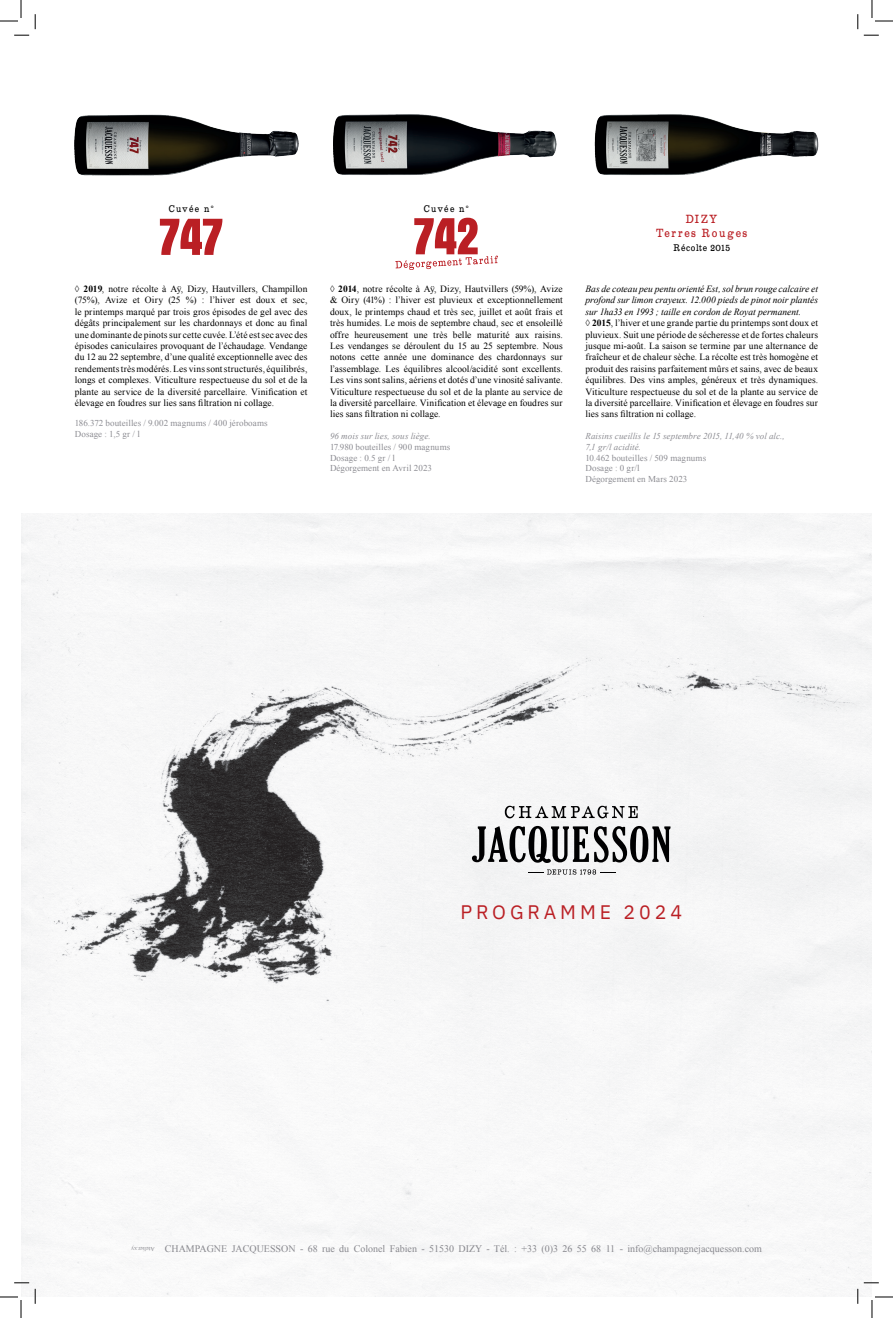
<style>
.page{position:relative;width:893px;height:1318px;background:#fff}
.page>*{position:absolute;margin:0;border:0;box-sizing:border-box;transform-origin:0 0}
.t1{font:700 condensed 54px "Aurora BT";color:#ba1f24}
.t2{font:19.5px "IBM Plex Sans";letter-spacing:.2em;color:#ba1f24}
.t3{font:12.3px/14px "Roundslab Serif";letter-spacing:.12em;color:#ba1f24;text-align:center}
.t4{font:10px "Times New Roman";color:#8c8c92}
.t5{font:10px "Roundslab Serif";letter-spacing:.08em;color:#000001}
.t6{font:10px "Roundslab Serif";letter-spacing:.05em;color:#000001}
.t7{font:9.5px/11.4px "Times New Roman";letter-spacing:.01em;color:#000001;text-align:justify}
.t8{font:9px/10.8px "Times New Roman";letter-spacing:.01em;color:#8c8c92}
.t9{font:italic 9px/10.8px "Times New Roman";letter-spacing:.01em;color:#8c8c92}
.t10{font:6px "Times New Roman";color:#8c8c92}
.s1{font-weight:700}
.s2{font-style:italic}
</style>
<div class="page">
<svg style="left:395px;top:256px;width:103px;height:14px"></svg>
<img style="left:75px;top:114px;width:223px;height:62px">
<img style="left:333px;top:114px;width:223px;height:61px">
<img style="left:594px;top:114px;width:224px;height:61px">
<img style="left:21px;top:514px;width:850px;height:783px">
<svg style="left:472px;top:805px;width:198px;height:69px"></svg>
<svg style="left:14px;top:35px;width:15px;height:1px"></svg>
<svg style="left:863px;top:35px;width:15px;height:1px"></svg>
<svg style="left:14px;top:1282px;width:15px;height:1px"></svg>
<svg style="left:35px;top:14px;width:1px;height:15px"></svg>
<svg style="left:35px;top:1288px;width:1px;height:15px"></svg>
<svg style="left:857px;top:14px;width:1px;height:15px"></svg>
<svg style="left:0;top:0;width:22px;height:22px"></svg>
<svg style="left:0;top:1296px;width:22px;height:22px"></svg>
<svg style="left:871px;top:0;width:21px;height:22px"></svg>
<svg style="left:857px;top:1282px;width:35px;height:36px"></svg>
<p class="t5" style="left:169px;top:202px;width:46px">Cuvée n°</p>
<p class="t5" style="left:424px;top:202px;width:46px">Cuvée n°</p>
<h1 class="t1" style="left:160px;top:206px;width:64px">747</h1>
<h1 class="t1" style="left:414px;top:205px;width:65px">742</h1>
<p class="t7" style="left:75px;top:283px;width:234px"><span class="s1">◊ 2019</span>, notre récolte à Aÿ, Dizy, Hautvillers, Champillon (75%), Avize et Oiry (25 %) : l’hiver est doux et sec, le printemps marqué par trois gros épisodes de gel avec des dégâts principalement sur les chardonnays et donc au final une dominante de pinots sur cette cuvée. L’été est sec avec des épisodes caniculaires provoquant de l’échaudage. Vendange du 12 au 22 septembre, d’une qualité exceptionnelle avec des rendements très modérés. Les vins sont structurés, équilibrés, longs et complexes. Viticulture respectueuse du sol et de la plante au service de la diversité parcellaire. Vinification et élevage en foudres sur lies sans filtration ni collage.</p>
<p class="t8" style="left:75px;top:418px;width:194px">186.372 bouteilles / 9.002 magnums / 400 jéroboams<br>Dosage : 1,5 gr / l</p>
<p class="t7" style="left:330px;top:283px;width:234px"><span class="s1">◊ 2014</span>, notre récolte à Aÿ, Dizy, Hautvillers (59%), Avize &amp; Oiry (41%) : l’hiver est pluvieux et exceptionnellement doux, le printemps chaud et très sec, juillet et août frais et très humides. Le mois de septembre chaud, sec et ensoleillé offre heureusement une très belle maturité aux raisins.<br>Les vendanges se déroulent du 15 au 25 septembre. Nous notons cette année une dominance des chardonnays sur l’assemblage. Les équilibres alcool/acidité sont excellents.<br>Les vins sont salins, aériens et dotés d’une vinosité salivante.<br>Viticulture respectueuse du sol et de la plante au service de la diversité parcellaire. Vinification et élevage en foudres sur lies sans filtration ni collage.</p>
<p class="t9" style="left:330px;top:430px;width:102px">96 mois sur lies, sous liège.</p>
<p class="t8" style="left:330px;top:441px;width:122px">17.980 bouteilles / 900 magnums<br>Dosage : 0.5 gr / l<br>Dégorgement en Avril 2023</p>
<p class="t3" style="left:656px;top:212px;width:93px">DIZY<br>Terres Rouges</p>
<p class="t6" style="left:673px;top:242px;width:58px">Récolte 2015</p>
<p class="t7" style="left:585px;top:283px;width:234px;text-align:left"><span class="s2">Bas de coteau peu pentu orienté Est, sol brun rouge calcaire et profond sur limon crayeux. 12.000 pieds de pinot noir plantés sur 1ha33 en 1993 ; taille en cordon de Royat permanent.<br></span><span class="s1">◊ 2015</span>, l’hiver et une grande partie du printemps sont doux et pluvieux. Suit une période de sécheresse et de fortes chaleurs jusque mi-août. La saison se termine par une alternance de fraîcheur et de chaleur sèche. La récolte est très homogène et produit des raisins parfaitement mûrs et sains, avec de beaux équilibres. Des vins amples, généreux et très dynamiques.<br>Viticulture respectueuse du sol et de la plante au service de la diversité parcellaire. Vinification et élevage en foudres sur lies sans filtration ni collage.</p>
<p class="t9" style="left:585px;top:430px;width:200px">Raisins cueillis le 15 septembre 2015, 11,40 % vol alc.,<br>7,1 gr/l acidité.</p>
<p class="t8" style="left:585px;top:452px;width:122px">10.462 bouteilles / 509 magnums<br>Dosage : 0 gr/l<br>Dégorgement en Mars 2023</p>
<h2 class="t2" style="left:460px;top:896px;width:223px">PROGRAMME 2024</h2>
<p class="t10" style="left:155px;top:1253px;width:25px;rotate:-180deg">Atelier.xy</p>
<p class="t4" style="left:165px;top:1241px;width:598px">CHAMPAGNE JACQUESSON - 68 rue du Colonel Fabien - 51530 DIZY - Tél. : +33 (0)3 26 55 68 11 - info@champagnejacquesson.com</p>
</div>
